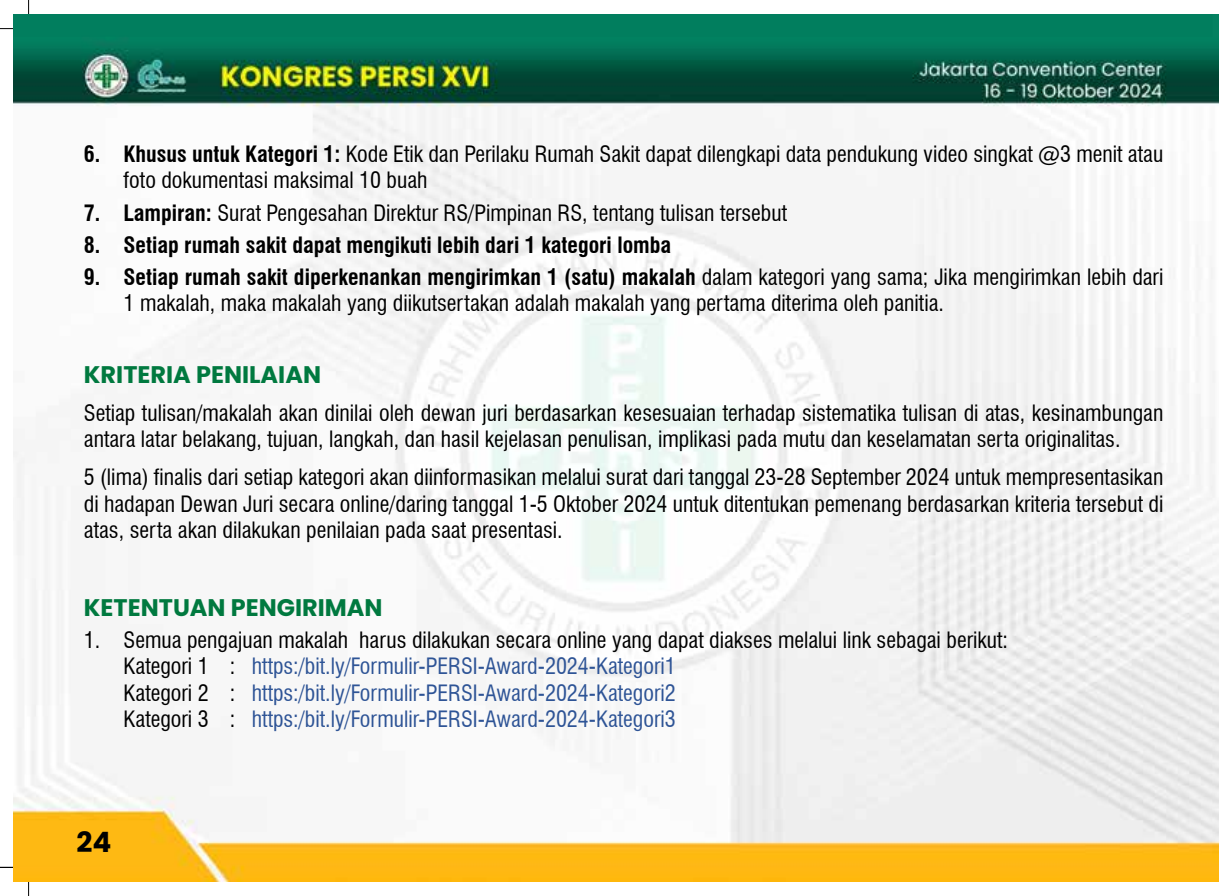
<style>
.page{position:relative;width:1219px;height:896px;background:#fff}
.page>*{position:absolute;margin:0;border:0;box-sizing:border-box;transform-origin:0 0}
.t1{font:700 28px "Poppins";color:#000}
.t2{font:700 24px "Poppins";color:#00793f}
.t3{font:condensed 22px/26.4px "Swiss 721 BT";color:#000}
.t4{font:condensed 22px/26.4px "Swiss 721 BT";color:#2e5496}
.t5{font:700 condensed 22px "Swiss 721 BT";color:#000}
.s1{font-weight:700}
.s2{color:#000}
</style>
<div class="page">
<svg style="left:28px;top:0;width:1px;height:14px"></svg>
<svg style="left:28px;top:882px;width:1px;height:14px"></svg>
<svg style="left:0;top:28px;width:14px;height:1px"></svg>
<svg style="left:0;top:867px;width:14px;height:1px"></svg>
<img style="left:14px;top:14px;width:1204px;height:868px">
<p class="t3" style="left:124px;top:141px;width:1041px;text-indent:-40px"><span class="s1">6. Khusus untuk Kategori 1:</span> Kode Etik dan Perilaku Rumah Sakit dapat dilengkapi data pendukung video singkat @3 menit atau foto dokumentasi maksimal 10 buah</p>
<p class="t3" style="left:84px;top:199px;width:705px"><span class="s1">7. Lampiran:</span> Surat Pengesahan Direktur RS/Pimpinan RS, tentang tulisan tersebut</p>
<p class="t5" style="left:84px;top:231px;width:589px">8. Setiap rumah sakit dapat mengikuti lebih dari 1 kategori lomba</p>
<p class="t3" style="left:124px;top:263px;width:1041px;text-indent:-40px"><span class="s1">9. Setiap rumah sakit diperkenankan mengirimkan 1 (satu) makalah</span> dalam kategori yang sama; Jika mengirimkan lebih dari<br>1 makalah, maka makalah yang diikutsertakan adalah makalah yang pertama diterima oleh panitia.</p>
<p class="t2" style="left:84px;top:361px;width:239px">KRITERIA PENILAIAN</p>
<p class="t3" style="left:84px;top:400px;width:1081px">Setiap tulisan/makalah akan dinilai oleh dewan juri berdasarkan kesesuaian terhadap sistematika tulisan di atas, kesinambungan antara latar belakang, tujuan, langkah, dan hasil kejelasan penulisan, implikasi pada mutu dan keselamatan serta originalitas.</p>
<p class="t3" style="left:84px;top:464px;width:1081px;text-align:justify">5 (lima) finalis dari setiap kategori akan diinformasikan melalui surat dari tanggal 23-28 September 2024 untuk mempresentasikan di hadapan Dewan Juri secara online/daring tanggal 1-5 Oktober 2024 untuk ditentukan pemenang berdasarkan kriteria tersebut di atas, serta akan dilakukan penilaian pada saat presentasi.</p>
<p class="t2" style="left:84px;top:593px;width:300px">KETENTUAN PENGIRIMAN</p>
<p class="t4" style="left:124px;top:627px;width:886px;text-indent:-40px"><span class="s2">1. Semua pengajuan makalah harus dilakukan secara online yang dapat diakses melalui link sebagai berikut:<br>Kategori 1 :</span> https:/bit.ly/Formulir-PERSI-Award-2024-Kategori1<br><span class="s2">Kategori 2 :</span> https:/bit.ly/Formulir-PERSI-Award-2024-Kategori2<br><span class="s2">Kategori 3 :</span> https:/bit.ly/Formulir-PERSI-Award-2024-Kategori3</p>
<p class="t1" style="left:76px;top:825px;width:36px">24</p>
</div>
